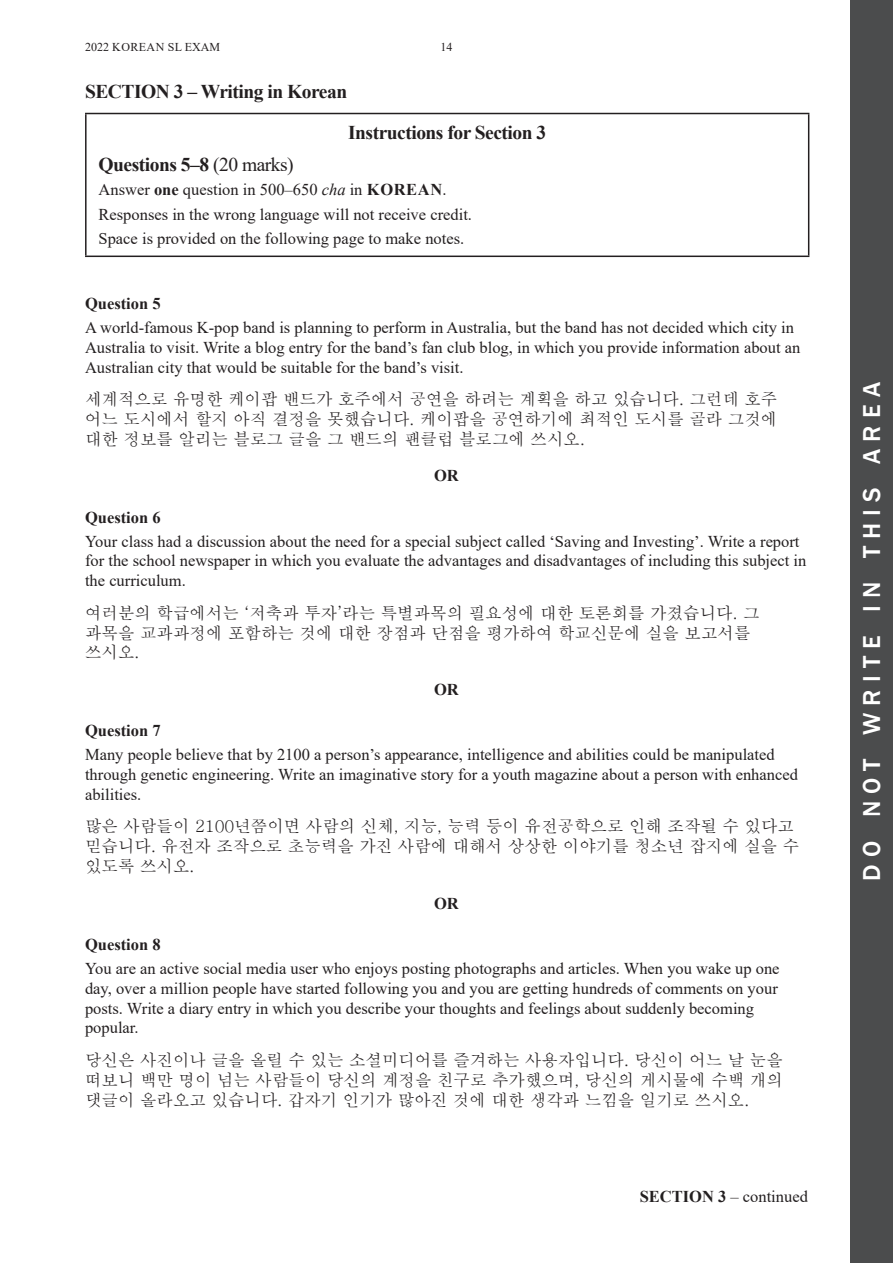
<style>
.page{position:relative;width:893px;height:1263px;background:#fff}
.page>*{position:absolute;margin:0;border:0;box-sizing:border-box;transform-origin:0 0}
.t1{font:500 25.2px "Franklin Gothic";letter-spacing:.285em;color:#fff}
.t2{font:700 19.5px "Times New Roman";letter-spacing:-.025em;color:#231f20}
.t3{font:16.5px/19.8px "Times New Roman";color:#231f20}
.t4{font:16.5px/19.8px "Batang";color:#231f20;text-align:justify}
.t5{font:700 16.5px "Times New Roman";color:#231f20}
.t6{font:12px "Times New Roman";color:#231f20}
.s1{font-weight:400}
.s2{font-weight:700}
.s3{font-style:italic}
</style>
<div class="page">
<div style="left:850px;top:0;width:43px;height:1263px;background:#4b4c4d"></div>
<hr style="left:85px;top:113px;width:724px;height:1px;background:#231f20">
<hr style="left:85px;top:114px;width:2px;height:142px;background:#231f20">
<hr style="left:808px;top:114px;width:1px;height:142px;background:#231f20">
<hr style="left:85px;top:256px;width:724px;height:1px;background:#231f20">
<p class="t6" style="left:85px;top:38px;width:45px">2022 Korean</p>
<p class="t6" style="left:168px;top:38px;width:54px">SL EXAM</p>
<p class="t6" style="left:440px;top:38px;width:13px">14</p>
<p class="t2" style="left:85px;top:78px;width:264px">SECTION 3 – Writing in Korean</p>
<p class="t2" style="left:348px;top:119px;width:200px">Instructions for Section 3</p>
<p class="t2" style="left:99px;top:151px;width:197px">Questions 5–8 <span class="s1">(20 marks)</span></p>
<p class="t3" style="left:99px;top:177px;width:375px;line-height:24px">Answer <span class="s2">one</span> question in 500–650 <span class="s3">cha</span> in <span class="s2">Korean</span>.<br>Responses in the wrong language will not receive credit.<br>Space is provided on the following page to make notes.</p>
<p class="t5" style="left:85px;top:291px;width:77px">Question 5</p>
<p class="t3" style="left:85px;top:317px;width:717px">A world-famous K-pop band is planning to perform in Australia, but the band has not decided which city in<br>Australia to visit. Write a blog entry for the band’s fan club blog, in which you provide information about an<br>Australian city that would be suitable for the band’s visit.</p>
<p class="t4" style="left:85px;top:389px;width:694px">세계적으로 유명한 케이팝 밴드가 호주에서 공연을 하려는 계획을 하고 있습니다. 그런데 호주 어느 도시에서 할지 아직 결정을 못했습니다. 케이팝을 공연하기에 최적인 도시를 골라 그것에 대한 정보를 알리는 블로그 글을 그 밴드의 팬클럽 블로그에 쓰시오.</p>
<p class="t5" style="left:434px;top:464px;width:26px">OR</p>
<p class="t5" style="left:85px;top:505px;width:77px">Question 6</p>
<p class="t3" style="left:85px;top:531px;width:723px">Your class had a discussion about the need for a special subject called ‘Saving and Investing’. Write a report for the school newspaper in which you evaluate the advantages and disadvantages of including this subject in the curriculum.</p>
<p class="t4" style="left:85px;top:603px;width:676px;text-align:left">여러분의 학급에서는 ‘저축과 투자’라는 특별과목의 필요성에 대한 토론회를 가졌습니다. 그 과목을 교과과정에 포함하는 것에 대한 장점과 단점을 평가하여 학교신문에 실을 보고서를 쓰시오.</p>
<p class="t5" style="left:434px;top:678px;width:26px">OR</p>
<p class="t5" style="left:85px;top:719px;width:77px">Question 7</p>
<p class="t3" style="left:85px;top:744px;width:714px">Many people believe that by 2100 a person’s appearance, intelligence and abilities could be manipulated through genetic engineering. Write an imaginative story for a youth magazine about a person with enhanced abilities.</p>
<p class="t4" style="left:85px;top:817px;width:716px;text-align:left">많은 사람들이 2100년쯤이면 사람의 신체, 지능, 능력 등이 유전공학으로 인해 조작될 수 있다고 믿습니다. 유전자 조작으로 초능력을 가진 사람에 대해서 상상한 이야기를 청소년 잡지에 실을 수 있도록 쓰시오.</p>
<p class="t5" style="left:434px;top:891px;width:26px">OR</p>
<p class="t5" style="left:85px;top:932px;width:77px">Question 8</p>
<p class="t3" style="left:85px;top:958px;width:696px">You are an active social media user who enjoys posting photographs and articles. When you wake up one day, over a million people have started following you and you are getting hundreds of comments on your posts. Write a diary entry in which you describe your thoughts and feelings about suddenly becoming popular.</p>
<p class="t4" style="left:85px;top:1050px;width:699px">당신은 사진이나 글을 올릴 수 있는 소셜미디어를 즐겨하는 사용자입니다. 당신이 어느 날 눈을 떠보니 백만 명이 넘는 사람들이 당신의 계정을 친구로 추가했으며, 당신의 게시물에 수백 개의 댓글이 올라오고 있습니다. 갑자기 인기가 많아진 것에 대한 생각과 느낌을 일기로 쓰시오.</p>
<p class="t3" style="left:640px;top:1186px;width:170px"><span class="s2">SECTION 3</span> – continued</p>
<h1 class="t1" style="left:856px;top:881px;width:500px;rotate:-90deg">do not write in this area</h1>
</div>
